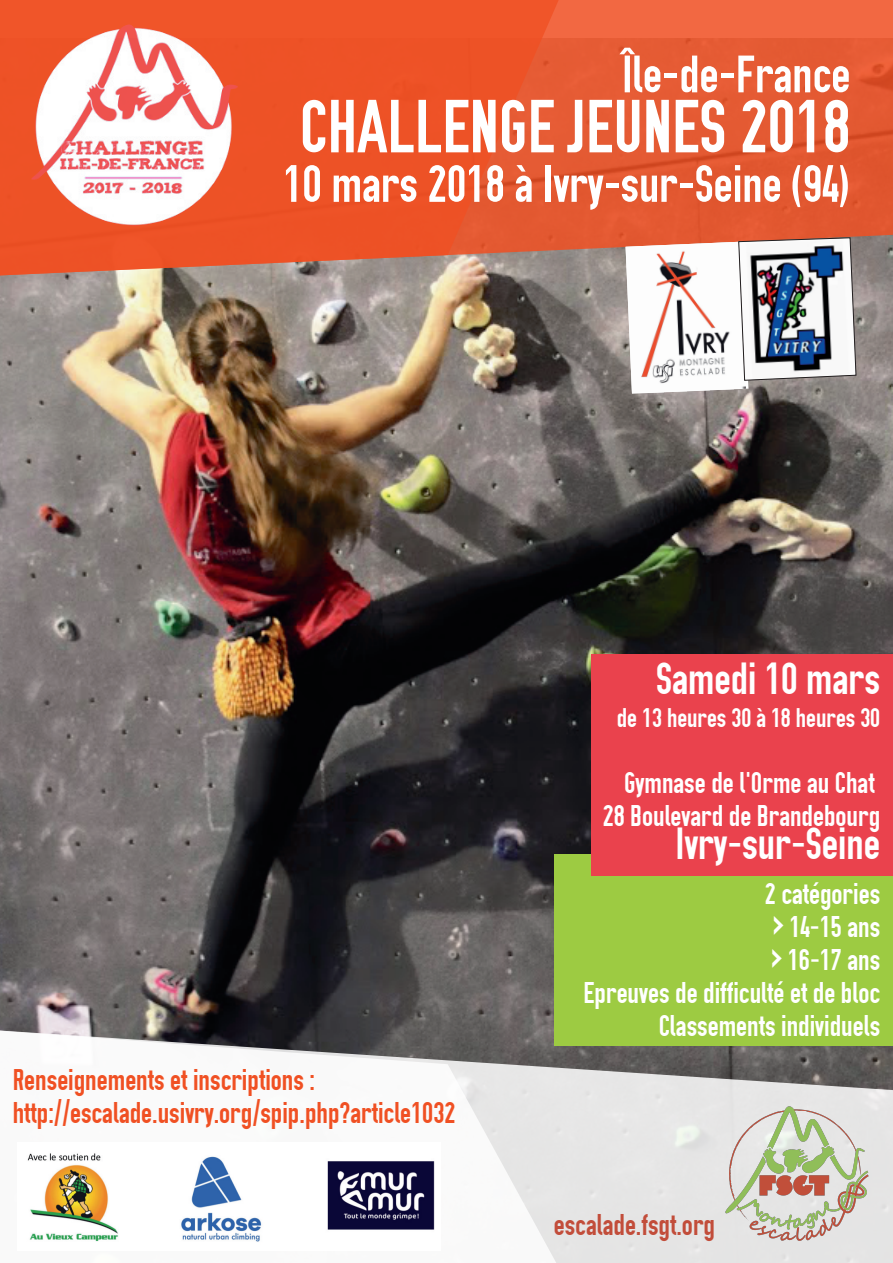
<style>
.page{position:relative;width:893px;height:1263px;background:#fff}
.page>*{position:absolute;margin:0;border:0;box-sizing:border-box;transform-origin:0 0}
.t1{font:75px "OSP DIN";color:#fff}
.t2{font:52.5px "OSP DIN";color:#fff}
.t3{font:45px "OSP DIN";color:#fff}
.t4{font:30px/33px "OSP DIN";color:#fff;text-align:right}
.t5{font:30px/33px "OSP DIN";color:#f05023}
.t6{font:30px "OSP DIN";color:#c24d3a}
.t7{font:27px "OSP DIN";color:#fff}
.s1{font-size:45px}
</style>
<div class="page">
<img style="left:0;top:276px;width:893px;height:753px">
<svg style="left:568px;top:0;width:325px;height:276px;background:#e25c37"></svg>
<svg style="left:0;top:0;width:568px;height:276px;background:#e65931"></svg>
<svg style="left:0;top:1029px;width:893px;height:234px"></svg>
<img style="left:0;top:17px;width:276px;height:219px">
<img style="left:723px;top:1099px;width:149px;height:149px">
<img style="left:17px;top:1142px;width:423px;height:109px">
<svg style="left:625px;top:236px;width:232px;height:158px"></svg>
<div style="left:554px;top:855px;width:339px;height:191px;background:#9dcb42"></div>
<div style="left:591px;top:654px;width:302px;height:221px;background:#ea424d"></div>
<h2 class="t2" style="left:622px;top:48px;width:230px">Île-de-France</h2>
<h1 class="t1" style="left:300px;top:88px;width:552px">CHALLENGE JEUNES 2018</h1>
<h2 class="t2" style="left:283px;top:157px;width:569px">10 mars 2018 à Ivry-sur-Seine (94)</h2>
<h3 class="t3" style="left:656px;top:656px;width:226px">Samedi 10 mars</h3>
<p class="t7" style="left:617px;top:704px;width:265px">de 13 heures 30 à 18 heures 30</p>
<p class="t4" style="left:603px;top:767px;width:279px;text-align:center">Gymnase de l'Orme au Chat<br>28 Boulevard de Brandebourg</p>
<h3 class="t3" style="left:676px;top:821px;width:206px">Ivry-sur-Seine</h3>
<p class="t5" style="left:13px;top:1063px;width:444px">Renseignements et inscriptions : http://escalade.usivry.org/spip.php?article1032</p>
<p class="t4" style="left:584px;top:877px;width:298px">2 catégories<br><span class="s1">&gt;</span> 14-15 ans<br><span class="s1">&gt;</span> 16-17 ans<br>Epreuves de difficulté et de bloc<br>Classements individuels</p>
<p class="t6" style="left:554px;top:1209px;width:163px">escalade.fsgt.org</p>
</div>
